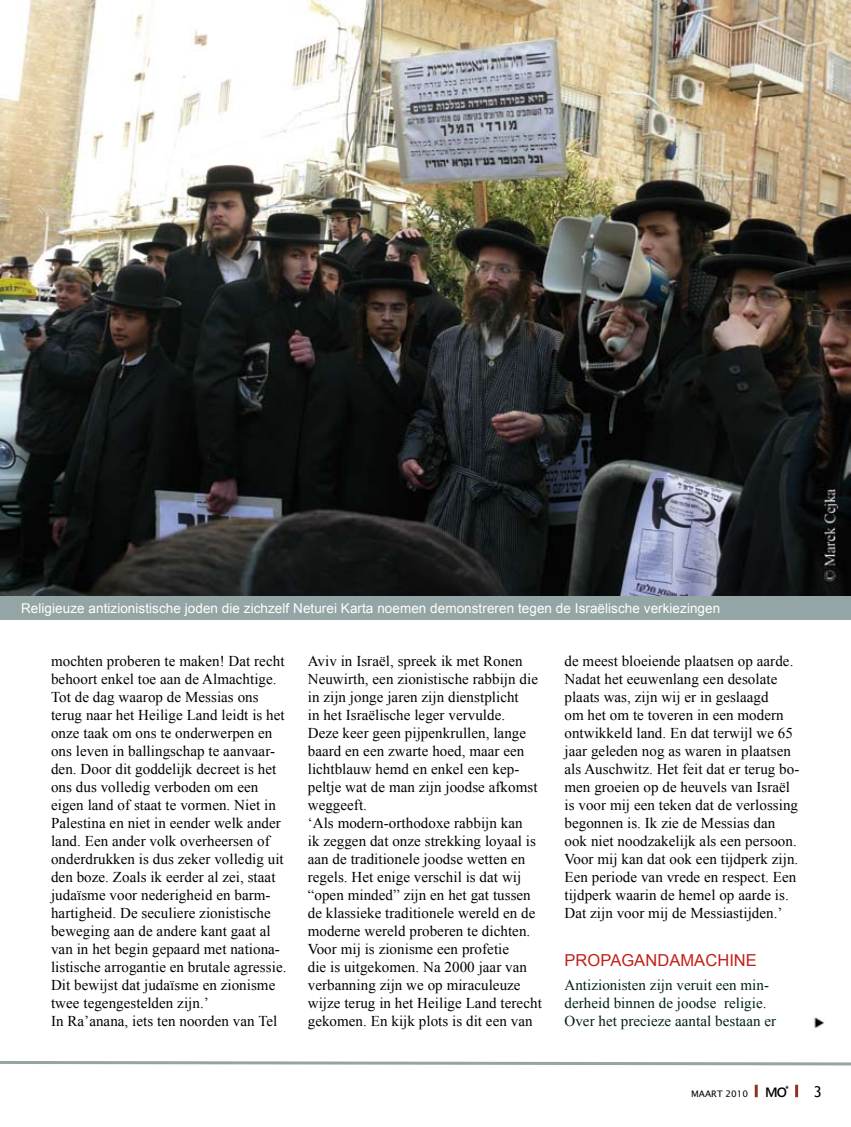
<style>
.page{position:relative;width:851px;height:1127px;background:#fff}
.page>*{position:absolute;margin:0;border:0;box-sizing:border-box;transform-origin:0 0}
.t1{font:16.5px "Arial";letter-spacing:.005em;color:#c12017}
.t2{font:15px/18px "Times New Roman";letter-spacing:.005em;color:#000}
.t3{font:15px/18px "Times New Roman";letter-spacing:.005em;color:#012017}
.t4{font:13.5px "Arial";letter-spacing:.005em;color:#fff}
.t5{font:600 13.5px "Segoe Media Center";color:#000}
.t6{font:9px "Lucida Sans";color:#000}
</style>
<div class="page">
<svg style="left:0;top:1061px;width:850px;height:5px"></svg>
<svg style="left:795px;top:1085px;width:3px;height:12px"></svg>
<svg style="left:754px;top:1085px;width:3px;height:12px"></svg>
<div style="left:0;top:595px;width:850px;height:25px;background:#94a5a6"></div>
<img style="left:0;top:0;width:850px;height:595px">
<svg style="left:812px;top:1017px;width:13px;height:11px"></svg>
<p class="t4" style="left:21px;top:599px;width:700px">Religieuze antizionistische joden die zichzelf Neturei Karta noemen demonstreren tegen de Israëlische verkiezingen</p>
<p class="t2" style="left:51px;top:652px;width:237px">mochten proberen te maken! Dat recht behoort enkel toe aan de Almachtige.<br>Tot de dag waarop de Messias ons terug naar het Heilige Land leidt is het onze taak om ons te onderwerpen en ons leven in ballingschap te aanvaar&shy;den. Door dit goddelijk decreet is het ons dus volledig verboden om een eigen land of staat te vormen. Niet in Palestina en niet in eender welk ander land. Een ander volk overheersen of onderdrukken is dus zeker volledig uit den boze. Zoals ik eerder al zei, staat judaïsme voor nederigheid en barm&shy;hartigheid. De seculiere zionistische beweging aan de andere kant gaat al van in het begin gepaard met nationa&shy;listische arrogantie en brutale agressie.<br>Dit bewijst dat judaïsme en zionisme twee tegengestelden zijn.’<br>In Ra’anana, iets ten noorden van Tel</p>
<p class="t2" style="left:308px;top:651px;width:235px">Aviv in Israël, spreek ik met Ronen Neuwirth, een zionistische rabbijn die in zijn jonge jaren zijn dienstplicht<br>in het Israëlische leger vervulde.<br>Deze keer geen pijpenkrullen, lange baard en een zwarte hoed, maar een lichtblauw hemd en enkel een kep&shy;peltje wat de man zijn joodse afkomst weggeeft.<br>‘Als modern-orthodoxe rabbijn kan<br>ik zeggen dat onze strekking loyaal is aan de traditionele joodse wetten en regels. Het enige verschil is dat wij “open minded” zijn en het gat tussen de klassieke traditionele wereld en de moderne wereld proberen te dichten.<br>Voor mij is zionisme een profetie<br>die is uitgekomen. Na 2000 jaar van verbanning zijn we op miraculeuze wijze terug in het Heilige Land terecht gekomen. En kijk plots is dit een van</p>
<p class="t2" style="left:564px;top:651px;width:236px">de meest bloeiende plaatsen op aarde.<br>Nadat het eeuwenlang een desolate plaats was, zijn wij er in geslaagd<br>om het om te toveren in een modern ontwikkeld land. En dat terwijl we 65 jaar geleden nog as waren in plaatsen als Auschwitz. Het feit dat er terug bo&shy;men groeien op de heuvels van Israël is voor mij een teken dat de verlossing begonnen is. Ik zie de Messias dan ook niet noodzakelijk als een persoon.<br>Voor mij kan dat ook een tijdperk zijn.<br>Een periode van vrede en respect. Een tijdperk waarin de hemel op aarde is.<br>Dat zijn voor mij de Messiastijden.’</p>
<p class="t1" style="left:564px;top:949px;width:194px">PROPAGANDAMACHINE</p>
<p class="t3" style="left:564px;top:976px;width:213px">Antizionisten zijn veruit een min&shy;derheid binnen de joodse religie.<br>Over het precieze aantal bestaan er</p>
<p class="t6" style="left:691px;top:1088px;width:59px">MAART 2010</p>
<p class="t5" style="left:764px;top:1084px;width:26px">MO<sup>*</sup></p>
</div>
